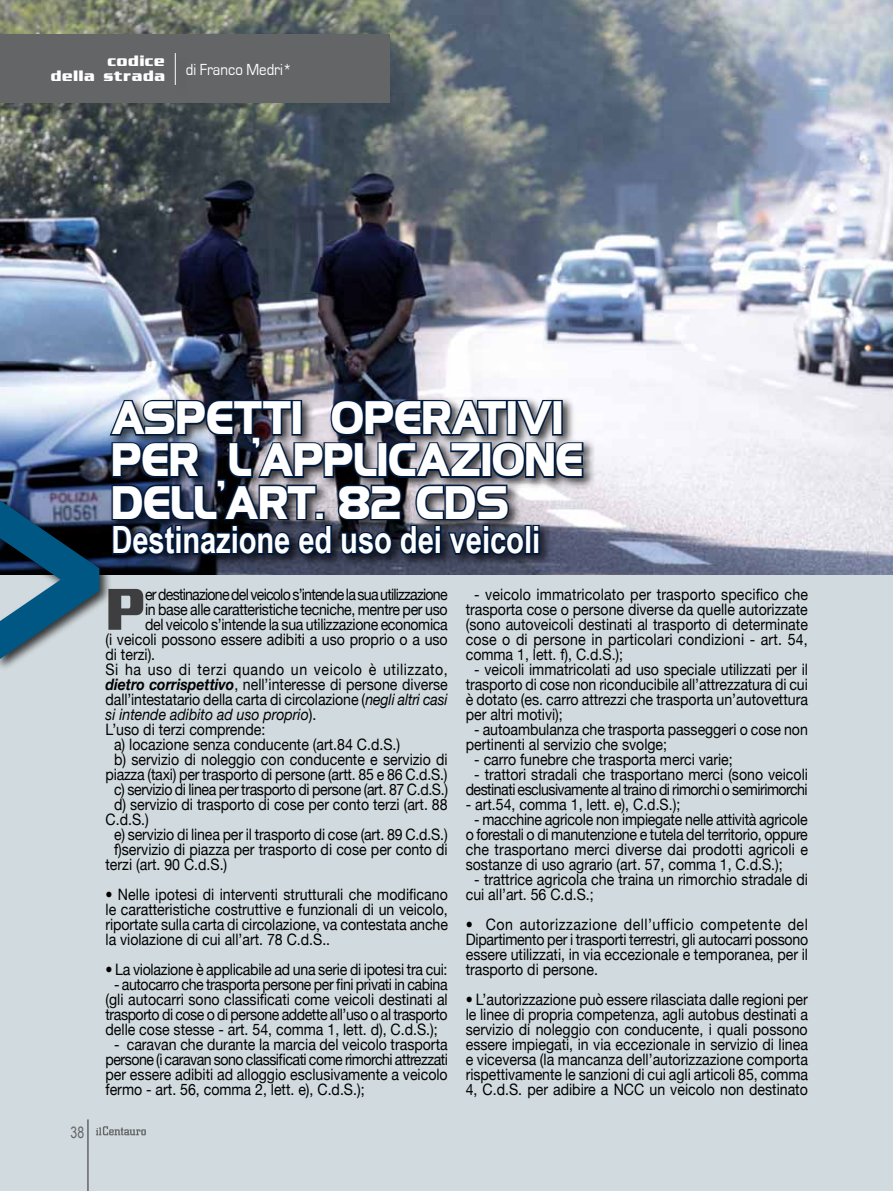
<style>
.page{position:relative;width:893px;height:1191px;background:#fff}
.page>*{position:absolute;margin:0;border:0;box-sizing:border-box;transform-origin:0 0}
.t1{font:700 58.5px "Enter Sansman";color:#3e3d40;scale:.9 1}
.t2{font:700 42px/42.3px "Highland Gothic FLF";letter-spacing:-.005em;color:#fff;scale:.95 1}
.t3{font:700 37.5px "Arial Narrow";letter-spacing:-.005em;color:#fff;scale:.95 1}
.t4{font:16.5px "Eurostile";color:#fff;scale:.9 1}
.t5{font:15.75px/15px "Helvetica Neue";color:#000;text-align:justify;scale:.9 1}
.t6{font:15.75px "Helvetica Neue";letter-spacing:-.025em;color:#000;scale:.9 1}
.t7{font:15.75px/15px "Helvetica Neue";letter-spacing:-.035em;color:#000;text-align:center;scale:.9 1}
.t8{font:15.75px "Helvetica Neue";letter-spacing:-.055em;color:#000;scale:.9 1}
.t9{font:15.75px "Helvetica Neue";letter-spacing:-.02em;color:#000;scale:.9 1}
.t10{font:15.75px "Helvetica Neue";letter-spacing:.035em;color:#000;scale:.9 1}
.t11{font:italic 15.75px "Helvetica Neue";color:#000;scale:.9 1}
.t12{font:15.75px "Arial Narrow";color:#646567;scale:.95 1}
.t13{font:700 15px/15px "Enter Sansman";letter-spacing:.05em;color:#fff;text-align:right}
.s1{font-weight:700;font-style:italic}
.s2{font-style:italic}
.s3{font-style:normal}
</style>
<div class="page">
<div style="left:0;top:401px;width:893px;height:790px;background:#d1dade"></div>
<img style="left:0;top:0;width:893px;height:574px">
<div style="left:0;top:34px;width:389px;height:68px;background:#646567"></div>
<hr style="left:175px;top:53px;width:1px;height:32px;background:#fff">
<svg style="left:96px;top:1126px;width:50px;height:9px"></svg>
<hr style="left:87px;top:1119px;width:2px;height:72px;background:#646567">
<div style="left:105px;top:396px;width:490px;height:171px;background:#000;opacity:.75"></div>
<svg style="left:107px;top:397px;width:478px;height:162px;background:#3f485b"></svg>
<div style="left:525px;top:525px;width:7px;height:30px;border:3px solid #001a3d"></div>
<div style="left:533px;top:525px;width:7px;height:7px;border:3px solid #001a3d"></div>
<div style="left:533px;top:532px;width:7px;height:23px;border:3px solid #001a3d"></div>
<div style="left:0;top:495px;width:112px;height:175px;background:#000;opacity:.75"></div>
<svg style="left:0;top:500px;width:99px;height:159px"></svg>
<p class="t13" style="left:51px;top:53px;width:115px">codice<br>della strada</p>
<p class="t4" style="left:186px;top:60px;width:120px">di Franco Medri*</p>
<h2 class="t2" style="left:111px;top:394px;width:498px">ASPETTI OPERATIVI<br>PER L’APPLICAZIONE<br>DELL’ART. 82 CDS</h2>
<h3 class="t3" style="left:111px;top:511px;width:453px">Destinazione ed uso dei veicoli</h3>
<p class="t12" style="left:71px;top:1120px;width:16px">38</p>
<h1 class="t1" style="left:106px;top:577px;width:45px">P</h1>
<p class="t8" style="left:145px;top:585px;width:338px">er destinazione del veicolo s’intende la sua utilizzazione</p>
<p class="t6" style="left:145px;top:600px;width:338px">in base alle caratteristiche tecniche, mentre per uso</p>
<p class="t6" style="left:145px;top:615px;width:338px">del veicolo s’intende la sua utilizzazione economica</p>
<p class="t5" style="left:106px;top:631px;width:382px">(i veicoli possono essere adibiti a uso proprio o a uso</p>
<p class="t5" style="left:106px;top:646px;width:57px">di terzi).</p>
<p class="t10" style="left:106px;top:660px;width:382px">Si ha uso di terzi quando un veicolo è utilizzato,</p>
<p class="t5" style="left:106px;top:676px;width:382px"><span class="s1">dietro corrispettivo</span>, nell’interesse di persone diverse</p>
<p class="t5" style="left:106px;top:691px;width:382px">dall’intestatario della carta di circolazione (<span class="s2">negli altri casi</span></p>
<p class="t11" style="left:106px;top:705px;width:236px">si intende adibito ad uso proprio<span class="s3">).</span></p>
<p class="t5" style="left:106px;top:721px;width:179px">L’uso di terzi comprende:</p>
<p class="t5" style="left:114px;top:736px;width:319px">a) locazione senza conducente (art.84 C.d.S.)</p>
<p class="t5" style="left:114px;top:751px;width:372px">b) servizio di noleggio con conducente e servizio di</p>
<p class="t5" style="left:106px;top:766px;width:381px">piazza (taxi) per trasporto di persone (artt. 85 e 86 C.d.S.)</p>
<p class="t6" style="left:114px;top:780px;width:373px">c) servizio di linea per trasporto di persone (art. 87 C.d.S.)</p>
<p class="t5" style="left:114px;top:796px;width:372px">d) servizio di trasporto di cose per conto terzi (art. 88</p>
<p class="t5" style="left:106px;top:811px;width:50px">C.d.S.)</p>
<p class="t5" style="left:114px;top:826px;width:372px">e) servizio di linea per il trasporto di cose (art. 89 C.d.S.)</p>
<p class="t5" style="left:114px;top:841px;width:372px">f)servizio di piazza per trasporto di cose per conto di</p>
<p class="t5" style="left:106px;top:856px;width:137px">terzi (art. 90 C.d.S.)</p>
<p class="t5" style="left:106px;top:886px;width:382px">• Nelle ipotesi di interventi strutturali che modificano le caratteristiche costruttive e funzionali di un veicolo, riportate sulla carta di circolazione, va contestata anche la violazione di cui all’art. 78 C.d.S..</p>
<p class="t9" style="left:106px;top:960px;width:382px">• La violazione è applicabile ad una serie di ipotesi tra cui:</p>
<p class="t5" style="left:106px;top:976px;width:382px;text-indent:9px">- autocarro che trasporta persone per fini privati in cabina (gli autocarri sono classificati come veicoli destinati al trasporto di cose o di persone addette all’uso o al trasporto delle cose stesse - art. 54, comma 1, lett. d), C.d.S.);</p>
<p class="t5" style="left:106px;top:1036px;width:382px;text-indent:9px">- caravan che durante la marcia del veicolo trasporta persone (i caravan sono classificati come rimorchi attrezzati per essere adibiti ad alloggio esclusivamente a veicolo fermo - art. 56, comma 2, lett. e), C.d.S.);</p>
<p class="t5" style="left:466px;top:586px;width:382px;text-indent:9px">- veicolo immatricolato per trasporto specifico che trasporta cose o persone diverse da quelle autorizzate (sono autoveicoli destinati al trasporto di determinate cose o di persone in particolari condizioni - art. 54, comma 1, lett. f), C.d.S.);</p>
<p class="t5" style="left:466px;top:661px;width:382px;text-indent:9px">- veicoli immatricolati ad uso speciale utilizzati per il trasporto di cose non riconducibile all’attrezzatura di cui è dotato (es. carro attrezzi che trasporta un’autovettura per altri motivi);</p>
<p class="t5" style="left:466px;top:721px;width:382px;text-indent:9px">- autoambulanza che trasporta passeggeri o cose non pertinenti al servizio che svolge;</p>
<p class="t5" style="left:474px;top:751px;width:289px">- carro funebre che trasporta merci varie;</p>
<p class="t7" style="left:466px;top:766px;width:382px">- trattori stradali che trasportano merci (sono veicoli destinati esclusivamente al traino di rimorchi o semirimorchi</p>
<p class="t5" style="left:466px;top:796px;width:240px">- art.54, comma 1, lett. e), C.d.S.);</p>
<p class="t5" style="left:466px;top:811px;width:382px;text-indent:9px">- macchine agricole non impiegate nelle attività agricole o forestali o di manutenzione e tutela del territorio, oppure che trasportano merci diverse dai prodotti agricoli e sostanze di uso agrario (art. 57, comma 1, C.d.S.);</p>
<p class="t5" style="left:466px;top:871px;width:382px;text-indent:9px">- trattrice agricola che traina un rimorchio stradale di cui all’art. 56 C.d.S.;</p>
<p class="t5" style="left:466px;top:916px;width:382px">• Con autorizzazione dell’ufficio competente del Dipartimento per i trasporti terrestri, gli autocarri possono essere utilizzati, in via eccezionale e temporanea, per il trasporto di persone.</p>
<p class="t5" style="left:466px;top:991px;width:382px">• L’autorizzazione può essere rilasciata dalle regioni per le linee di propria competenza, agli autobus destinati a servizio di noleggio con conducente, i quali possono essere impiegati, in via eccezionale in servizio di linea e viceversa (la mancanza dell’autorizzazione comporta rispettivamente le sanzioni di cui agli articoli 85, comma 4, C.d.S. per adibire a NCC un veicolo non destinato</p>
</div>
